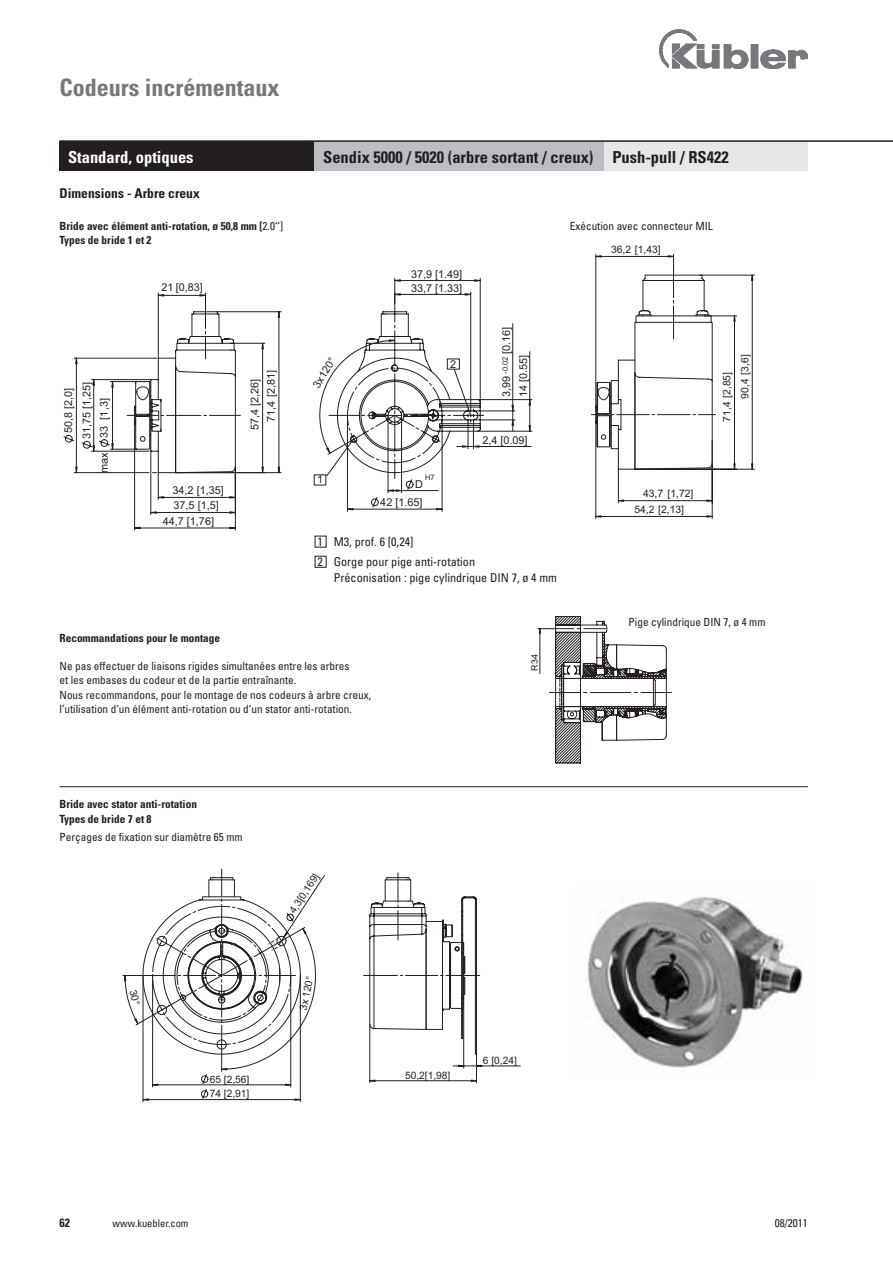
<style>
.page{position:relative;width:893px;height:1263px;background:#fff}
.page>*{position:absolute;margin:0;border:0;box-sizing:border-box;transform-origin:0 0}
.t1{font:700 condensed 24px "Univers";color:#76787b}
.t2{font:700 condensed 16.5px "Univers";color:#231f20}
.t3{font:700 condensed 16.5px "Univers";color:#fff}
.t4{font:700 condensed 13.5px "Univers";color:#231f20}
.t5{font:condensed 12.15px/20.1px "Univers";color:#231f20}
.t6{font:700 condensed 12px "Univers";color:#231f20}
.t7{font:condensed 11.25px/14.2px "Univers";color:#231f20}
.t8{font:700 condensed 11.25px/14.2px "Univers";color:#231f20}
.t9{font:10.8px "Arial";color:#231f20}
.t10{font:condensed 10.5px "Univers";color:#231f20}
.t11{font:10.35px/17.7px "Arial";color:#231f20}
.t12{font:10.2px "Arial";color:#231f20}
.t13{font:9px "Arial";color:#231f20}
.t14{font:7.5px "Arial";color:#231f20}
.s1{font-weight:400}
</style>
<div class="page">
<img style="left:659px;top:30px;width:149px;height:38px">
<svg style="left:134px;top:278px;width:350px;height:234px"></svg>
<hr style="left:480px;top:278px;width:1px;height:129px;background:#231f20">
<hr style="left:395px;top:280px;width:85px;height:1px;background:#231f20">
<hr style="left:395px;top:294px;width:76px;height:1px;background:#231f20">
<hr style="left:470px;top:292px;width:1px;height:117px;background:#231f20">
<hr style="left:473px;top:446px;width:58px;height:1px;background:#231f20">
<svg style="left:371px;top:497px;width:8px;height:11px"></svg>
<svg style="left:347px;top:508px;width:6px;height:2px"></svg>
<svg style="left:436px;top:508px;width:6px;height:2px"></svg>
<svg style="left:394px;top:292px;width:6px;height:11px"></svg>
<hr style="left:127px;top:415px;width:31px;height:1px;background:#231f20">
<hr style="left:167px;top:415px;width:34px;height:1px;background:#231f20">
<hr style="left:209px;top:415px;width:31px;height:1px;background:#231f20">
<hr style="left:158px;top:293px;width:1px;height:66px;background:#231f20">
<hr style="left:158px;top:295px;width:47px;height:1px;background:#231f20">
<svg style="left:200px;top:293px;width:6px;height:66px"></svg>
<hr style="left:480px;top:420px;width:35px;height:1px;background:#231f20">
<hr style="left:478px;top:399px;width:54px;height:1px;background:#231f20">
<hr style="left:478px;top:431px;width:54px;height:1px;background:#231f20">
<hr style="left:529px;top:352px;width:1px;height:48px;background:#231f20">
<hr style="left:529px;top:400px;width:1px;height:31px;background:#231f20">
<hr style="left:480px;top:411px;width:35px;height:1px;background:#231f20">
<hr style="left:512px;top:324px;width:1px;height:87px;background:#231f20">
<hr style="left:401px;top:415px;width:1px;height:78px;background:#231f20">
<hr style="left:388px;top:415px;width:1px;height:78px;background:#231f20">
<svg style="left:512px;top:412px;width:1px;height:19px"></svg>
<svg style="left:314px;top:340px;width:165px;height:151px"></svg>
<hr style="left:176px;top:472px;width:105px;height:1px;background:#231f20">
<hr style="left:217px;top:311px;width:64px;height:1px;background:#231f20">
<hr style="left:279px;top:312px;width:1px;height:161px;background:#231f20">
<hr style="left:76px;top:358px;width:1px;height:115px;background:#231f20">
<hr style="left:74px;top:358px;width:83px;height:1px;background:#231f20">
<hr style="left:74px;top:472px;width:75px;height:1px;background:#231f20">
<hr style="left:158px;top:497px;width:77px;height:1px;background:#231f20">
<hr style="left:93px;top:380px;width:1px;height:71px;background:#231f20">
<hr style="left:91px;top:379px;width:60px;height:1px;background:#231f20">
<hr style="left:91px;top:451px;width:58px;height:1px;background:#231f20">
<hr style="left:151px;top:512px;width:84px;height:1px;background:#231f20">
<hr style="left:151px;top:451px;width:1px;height:64px;background:#231f20">
<hr style="left:262px;top:343px;width:1px;height:130px;background:#231f20">
<hr style="left:231px;top:343px;width:34px;height:1px;background:#231f20">
<hr style="left:112px;top:382px;width:1px;height:67px;background:#231f20">
<svg style="left:63px;top:435px;width:11px;height:8px"></svg>
<hr style="left:134px;top:420px;width:1px;height:110px;background:#231f20">
<hr style="left:235px;top:467px;width:1px;height:63px;background:#231f20">
<hr style="left:135px;top:528px;width:100px;height:1px;background:#231f20">
<svg style="left:153px;top:472px;width:11px;height:28px"></svg>
<svg style="left:237px;top:467px;width:28px;height:5px"></svg>
<svg style="left:110px;top:381px;width:26px;height:6px"></svg>
<svg style="left:82px;top:439px;width:54px;height:12px"></svg>
<svg style="left:591px;top:254px;width:164px;height:265px"></svg>
<img style="left:587px;top:896px;width:216px;height:172px">
<svg style="left:538px;top:616px;width:134px;height:147px"></svg>
<hr style="left:60px;top:786px;width:748px;height:1px;background:#231f20">
<div style="left:315px;top:556px;width:12px;height:12px;border:1px solid #231f20"></div>
<div style="left:604px;top:141px;width:204px;height:30px;background:#e6e7e9"></div>
<div style="left:60px;top:141px;width:255px;height:30px;background:#231f20"></div>
<div style="left:315px;top:141px;width:289px;height:30px;background:#bcbdc0"></div>
<hr style="left:60px;top:140px;width:833px;height:2px;background:#231f20">
<svg style="left:122px;top:875px;width:398px;height:228px"></svg>
<h1 class="t1" style="left:60px;top:72px;width:221px">Codeurs incrémentaux</h1>
<h2 class="t3" style="left:68px;top:147px;width:127px">Standard, optiques</h2>
<h2 class="t2" style="left:323px;top:147px;width:407px">Sendix 5000 / 5020 (arbre sortant / creux) Push-pull / RS422</h2>
<p class="t4" style="left:60px;top:185px;width:142px">Dimensions - Arbre creux</p>
<p class="t8" style="left:60px;top:219px;width:225px">Bride avec élément anti-rotation, ø 50,8 mm [<span class="s1">2.0‘‘]<br></span>Types de bride 1 et 2</p>
<p class="t7" style="left:570px;top:219px;width:145px">Exécution avec connecteur MIL</p>
<p class="t11" style="left:611px;top:240px;width:51px">36,2 [1,43]</p>
<p class="t9" style="left:61px;top:433px;width:47px;rotate:-90deg">50,8 [2,0]</p>
<p class="t9" style="left:80px;top:439px;width:59px;rotate:-90deg">31,75 [1,25]</p>
<p class="t9" style="left:97px;top:438px;width:41px;rotate:-90deg">33 [1,3]</p>
<p class="t9" style="left:97px;top:473px;width:22px;rotate:-90deg">max</p>
<p class="t9" style="left:411px;top:267px;width:53px">37,9 [1.49]</p>
<p class="t9" style="left:161px;top:280px;width:43px">21 [0,83]</p>
<p class="t9" style="left:411px;top:281px;width:53px">33,7 [1.33]</p>
<p class="t9" style="left:264px;top:422px;width:53px;rotate:-90deg">71,4 [2,81]</p>
<p class="t9" style="left:248px;top:430px;width:53px;rotate:-90deg">57,4 [2,26]</p>
<p class="t9" style="left:310px;top:383px;width:35px;rotate:-59deg">3x120°</p>
<p class="t9" style="left:499px;top:354px;width:29px;rotate:-90deg">[0.16]</p>
<p class="t9" style="left:499px;top:397px;width:23px;rotate:-90deg">3,99</p>
<p class="t9" style="left:450px;top:357px;width:8px">2</p>
<p class="t9" style="left:516px;top:397px;width:44px;rotate:-90deg">14 [0.55]</p>
<p class="t14" style="left:500px;top:374px;width:19px;rotate:-90deg">-0.02</p>
<p class="t9" style="left:482px;top:433px;width:47px">2,4 [0.09]</p>
<p class="t9" style="left:172px;top:483px;width:53px">34,2 [1,35]</p>
<p class="t9" style="left:174px;top:498px;width:47px">37,5 [1,5]</p>
<p class="t9" style="left:317px;top:472px;width:8px">1</p>
<p class="t14" style="left:425px;top:472px;width:11px">H7</p>
<p class="t9" style="left:415px;top:477px;width:9px">D</p>
<p class="t9" style="left:380px;top:495px;width:44px">42 [1.65]</p>
<p class="t9" style="left:163px;top:514px;width:53px">44,7 [1,76]</p>
<p class="t5" style="left:317px;top:531px;width:159px">1 M3, prof. 6 [0,24]<br>2 Gorge pour pige anti-rotation</p>
<p class="t5" style="left:334px;top:567px;width:225px">Préconisation : pige cylindrique DIN 7, ø 4 mm</p>
<p class="t8" style="left:60px;top:630px;width:162px">Recommandations pour le montage</p>
<p class="t7" style="left:60px;top:659px;width:313px">Ne pas effectuer de liaisons rigides simultanées entre les arbres<br>et les embases du codeur et de la partie entraînante.<br>Nous recommandons, pour le montage de nos codeurs à arbre creux, l’utilisation d‘un élément anti-rotation ou d‘un stator anti-rotation.</p>
<p class="t13" style="left:529px;top:670px;width:18px;rotate:-90deg">R34</p>
<p class="t8" style="left:60px;top:797px;width:139px">Bride avec stator anti-rotation<br>Types de bride 7 et 8</p>
<p class="t7" style="left:60px;top:830px;width:185px">Perçages de fixation sur diamètre 65 mm</p>
<p class="t12" style="left:210px;top:1072px;width:41px">65 [2,56]</p>
<p class="t12" style="left:210px;top:1087px;width:41px">74 [2,91]</p>
<p class="t12" style="left:286px;top:909px;width:47px;rotate:-57deg">4,3[0,169]</p>
<p class="t12" style="left:296px;top:1009px;width:36px;rotate:-78deg">3x 120°</p>
<p class="t12" style="left:405px;top:1068px;width:47px">50,2[1,98]</p>
<p class="t12" style="left:483px;top:1053px;width:36px">6 [0,24]</p>
<p class="t11" style="left:634px;top:485px;width:61px;line-height:15.8px;text-indent:9px">43,7 [1,72]<br>54,2 [2,13]</p>
<p class="t11" style="left:718px;top:399px;width:45px;text-indent:-23px;rotate:-90deg">71,4 [2,85]<br>90,4 [3,6]</p>
<p class="t7" style="left:629px;top:614px;width:138px">Pige cylindrique DIN 7, ø 4 mm</p>
<p class="t6" style="left:60px;top:1215px;width:12px">62</p>
<p class="t10" style="left:113px;top:1216px;width:77px">www.kuebler.com</p>
<p class="t7" style="left:775px;top:1215px;width:35px">08/2011</p>
</div>
